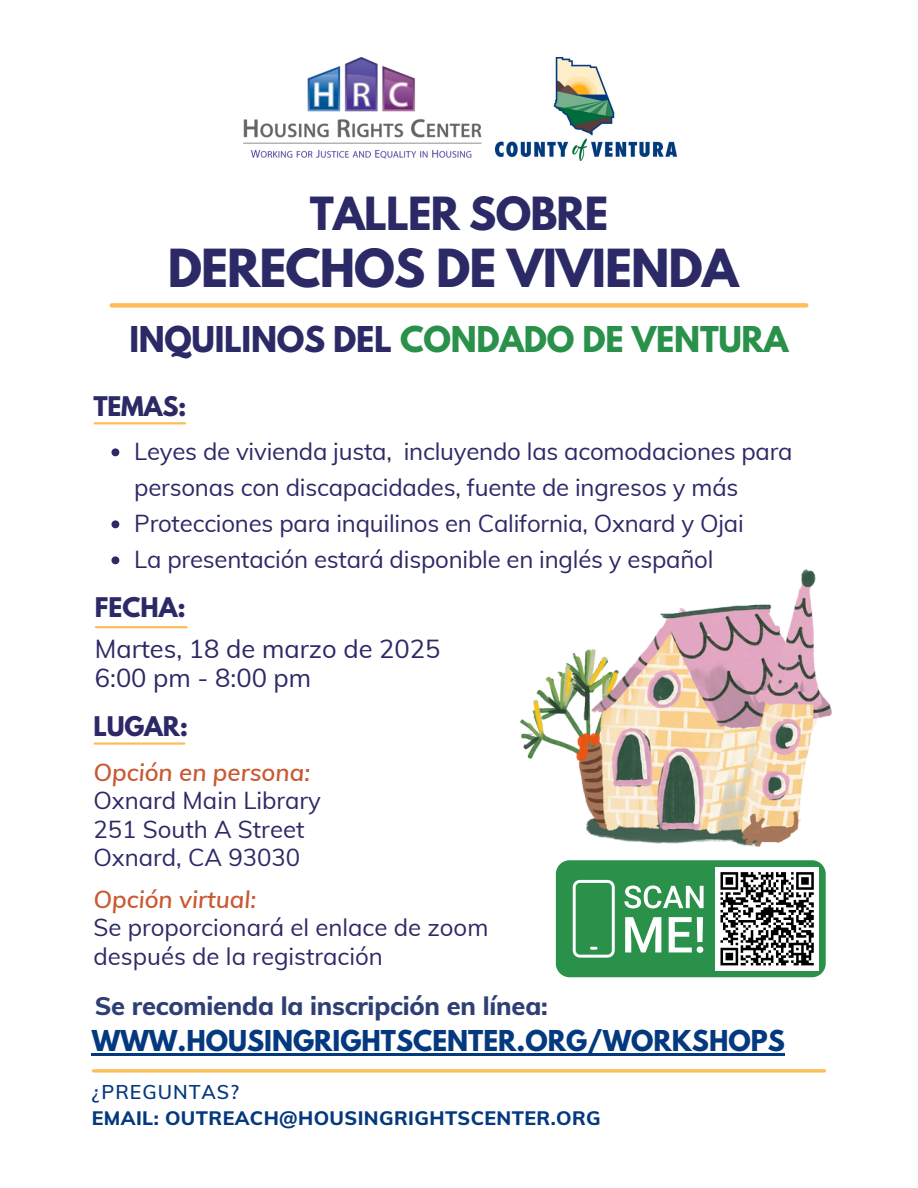
<style>
.page{position:relative;width:918px;height:1188px;background:#fff}
.page>*{position:absolute;margin:0;border:0;box-sizing:border-box;transform-origin:0 0}
.t1{font:700 46.5px "League Spartan";letter-spacing:-.02em;color:#2c2967}
.t2{font:700 40.5px "League Spartan";letter-spacing:-.02em;color:#2c2967}
.t3{font:700 31.5px "League Spartan";letter-spacing:-.01em;color:#29914a}
.t4{font:700 25.5px "League Spartan";color:#04397f}
.t5{font:25.5px/29.2px "Muli";color:#2c2967}
.t6{font:800 25.35px "Muli";letter-spacing:-.01em;color:#2d3f75}
.t7{font:24px/28.5px "Muli";letter-spacing:-.01em;color:#2c2967}
.t8{font:700 24px "League Spartan";letter-spacing:-.01em;color:#2c2967}
.t9{font:800 19.5px "Muli";letter-spacing:.02em;color:#04397f}
.t10{font:600 19.5px "Muli";letter-spacing:.05em;color:#04397f}
.s1{color:#2c2967}
.s2{font-weight:600;font-style:italic;color:#c85933}
</style>
<div class="page">
<hr style="left:95px;top:422px;width:90px;height:2px;background:#ffbd59">
<svg style="left:111px;top:448px;width:8px;height:8px"></svg>
<svg style="left:111px;top:520px;width:8px;height:8px"></svg>
<svg style="left:111px;top:556px;width:8px;height:8px"></svg>
<div style="left:112px;top:303px;width:694px;height:5px;background:#ffbd59"></div>
<hr style="left:95px;top:742px;width:89px;height:3px;background:#ffbd59">
<hr style="left:96px;top:626px;width:91px;height:2px;background:#ffbd59">
<svg style="left:93px;top:1069px;width:732px;height:4px"></svg>
<img style="left:243px;top:57px;width:239px;height:102px">
<img style="left:495px;top:57px;width:181px;height:104px">
<hr style="left:92px;top:1054px;width:693px;height:2px;background:#04397f">
<svg style="left:556px;top:860px;width:270px;height:117px"></svg>
<img style="left:520px;top:569px;width:312px;height:278px">
<p class="t2" style="left:310px;top:194px;width:300px">TALLER SOBRE</p>
<p class="t1" style="left:168px;top:246px;width:572px">DERECHOS DE VIVIENDA</p>
<h3 class="t3" style="left:129px;top:324px;width:661px"><span class="s1">INQUILINOS DEL</span> CONDADO DE VENTURA</h3>
<p class="t8" style="left:93px;top:394px;width:95px">TEMAS:</p>
<p class="t7" style="left:134px;top:433px;width:660px;line-height:36px">Leyes de vivienda justa, incluyendo las acomodaciones para personas con discapacidades, fuente de ingresos y más</p>
<h1 class="t7" style="left:134px;top:508px;width:611px">Protecciones para inquilinos en California, Oxnard y Ojai</h1>
<p class="t7" style="left:134px;top:544px;width:581px">La presentación estará disponible en inglés y español</p>
<p class="t8" style="left:95px;top:595px;width:93px">FECHA:</p>
<p class="t5" style="left:95px;top:634px;width:347px">Martes, 18 de marzo de 2025<br>6:00 pm - 8:00 pm</p>
<p class="t8" style="left:93px;top:714px;width:96px">LUGAR:</p>
<p class="t7" style="left:93px;top:757px;width:229px"><span class="s2">Opción en persona:<br></span>Oxnard Main Library<br>251 South A Street<br>Oxnard, CA 93030</p>
<p class="t7" style="left:93px;top:884px;width:396px"><span class="s2">Opción virtual:<br></span>Se proporcionará el enlace de zoom después de la registración</p>
<h3 class="t6" style="left:95px;top:990px;width:454px">Se recomienda la inscripción en línea:</h3>
<h3 class="t4" style="left:92px;top:1028px;width:695px">WWW.HOUSINGRIGHTSCENTER.ORG/WORKSHOPS</h3>
<h5 class="t10" style="left:92px;top:1079px;width:149px">¿PREGUNTAS?</h5>
<p class="t9" style="left:92px;top:1106px;width:511px">EMAIL: OUTREACH@HOUSINGRIGHTSCENTER.ORG</p>
</div>
